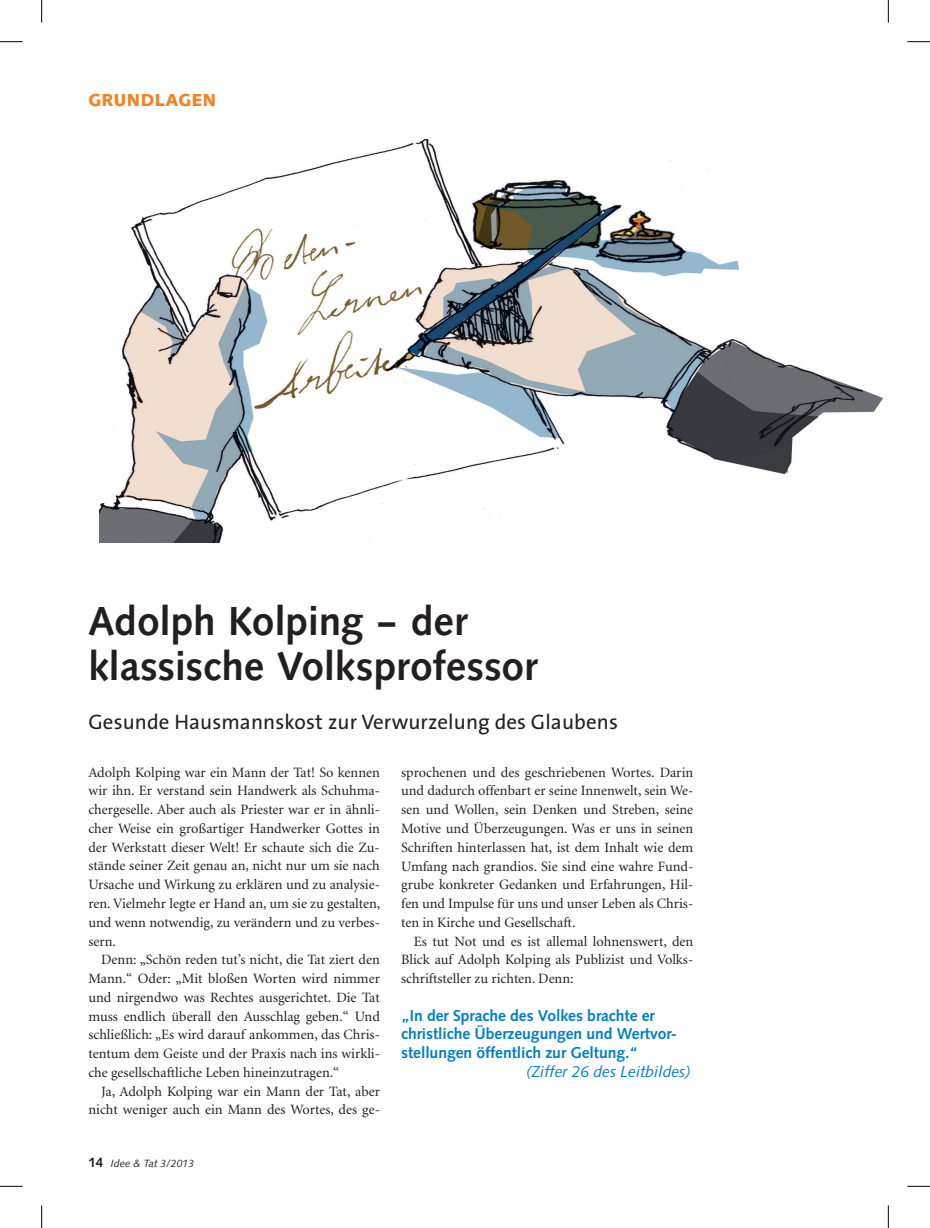
<style>
.page{position:relative;width:930px;height:1228px;background:#fff}
.page>*{position:absolute;margin:0;border:0;box-sizing:border-box;transform-origin:0 0}
.t1{font:500 42px/45px "Syntax T";color:#231f20}
.t2{font:21px "The Sans";letter-spacing:.005em;color:#231f20}
.t3{font:700 18px "Syntax T";letter-spacing:.035em;color:#f58220}
.t4{font:700 15.75px/18.8px "Syntax";letter-spacing:-.005em;color:#007ec5}
.t5{font:italic 15.75px "Syntax";letter-spacing:-.005em;color:#007ec5}
.t6{font:14.25px/18.8px "Minion LT";color:#231f20;text-align:justify}
.t7{font:italic 10.5px "Syntax";color:#231f20}
.s1{font-weight:700;font-style:normal;font-size:13.5px}
</style>
<div class="page">
<img style="left:99px;top:139px;width:783px;height:403px">
<svg style="left:0;top:41px;width:22px;height:1px"></svg>
<svg style="left:907px;top:41px;width:21px;height:1px"></svg>
<svg style="left:0;top:1185px;width:22px;height:1px"></svg>
<svg style="left:907px;top:1185px;width:21px;height:1px"></svg>
<svg style="left:41px;top:0;width:1px;height:23px"></svg>
<svg style="left:41px;top:1205px;width:1px;height:22px"></svg>
<svg style="left:887px;top:0;width:2px;height:23px"></svg>
<svg style="left:887px;top:1205px;width:2px;height:22px"></svg>
<p class="t3" style="left:88px;top:90px;width:129px">GRUNDLAGEN</p>
<h1 class="t1" style="left:88px;top:598px;width:451px">Adolph Kolping – der klassische Volksprofessor</h1>
<h2 class="t2" style="left:88px;top:704px;width:531px">Gesunde Hausmannskost zur Verwurzelung des Glaubens</h2>
<p class="t6" style="left:88px;top:763px;width:293px">Adolph Kolping war ein Mann der Tat! So kennen wir ihn. Er verstand sein Handwerk als Schuhma&shy;chergeselle. Aber auch als Priester war er in ähnli&shy;cher Weise ein großartiger Handwerker Gottes in der Werkstatt dieser Welt! Er schaute sich die Zu&shy;stände seiner Zeit genau an, nicht nur um sie nach Ursache und Wirkung zu erklären und zu analysie&shy;ren. Vielmehr legte er Hand an, um sie zu gestalten, und wenn notwendig, zu verändern und zu verbes&shy;sern.</p>
<p class="t6" style="left:88px;top:950px;width:293px;text-indent:13px">Denn: „Schön reden tut’s nicht, die Tat ziert den Mann.“ Oder: „Mit bloßen Worten wird nimmer und nirgendwo was Rechtes ausgerichtet. Die Tat muss endlich überall den Ausschlag geben.“ Und schließlich: „Es wird darauf ankommen, das Chris&shy;tentum dem Geiste und der Praxis nach ins wirkli&shy;che gesellschaftliche Leben hineinzutragen.“</p>
<p class="t6" style="left:88px;top:1081px;width:293px;text-align:right">Ja, Adolph Kolping war ein Mann der Tat, aber nicht weniger auch ein Mann des Wortes, des ge-</p>
<p class="t7" style="left:88px;top:1156px;width:107px"><span class="s1">14</span> Idee &amp; Tat 3/2013</p>
<p class="t6" style="left:401px;top:763px;width:293px">sprochenen und des geschriebenen Wortes. Darin und dadurch offenbart er seine Innenwelt, sein We&shy;sen und Wollen, sein Denken und Streben, seine Motive und Überzeugungen. Was er uns in seinen Schriften hinterlassen hat, ist dem Inhalt wie dem Umfang nach grandios. Sie sind eine wahre Fund&shy;grube konkreter Gedanken und Erfahrungen, Hil&shy;fen und Impulse für uns und unser Leben als Chris&shy;ten in Kirche und Gesellschaft.</p>
<p class="t6" style="left:401px;top:931px;width:293px;text-indent:13px">Es tut Not und es ist allemal lohnenswert, den Blick auf Adolph Kolping als Publizist und Volks&shy;schriftsteller zu richten. Denn:</p>
<p class="t4" style="left:401px;top:1005px;width:277px">„In der Sprache des Volkes brachte er christliche Überzeugungen und Wertvor&shy;stellungen öffentlich zur Geltung.“</p>
<p class="t5" style="left:526px;top:1061px;width:166px">(Ziffer 26 des Leitbildes)</p>
</div>
